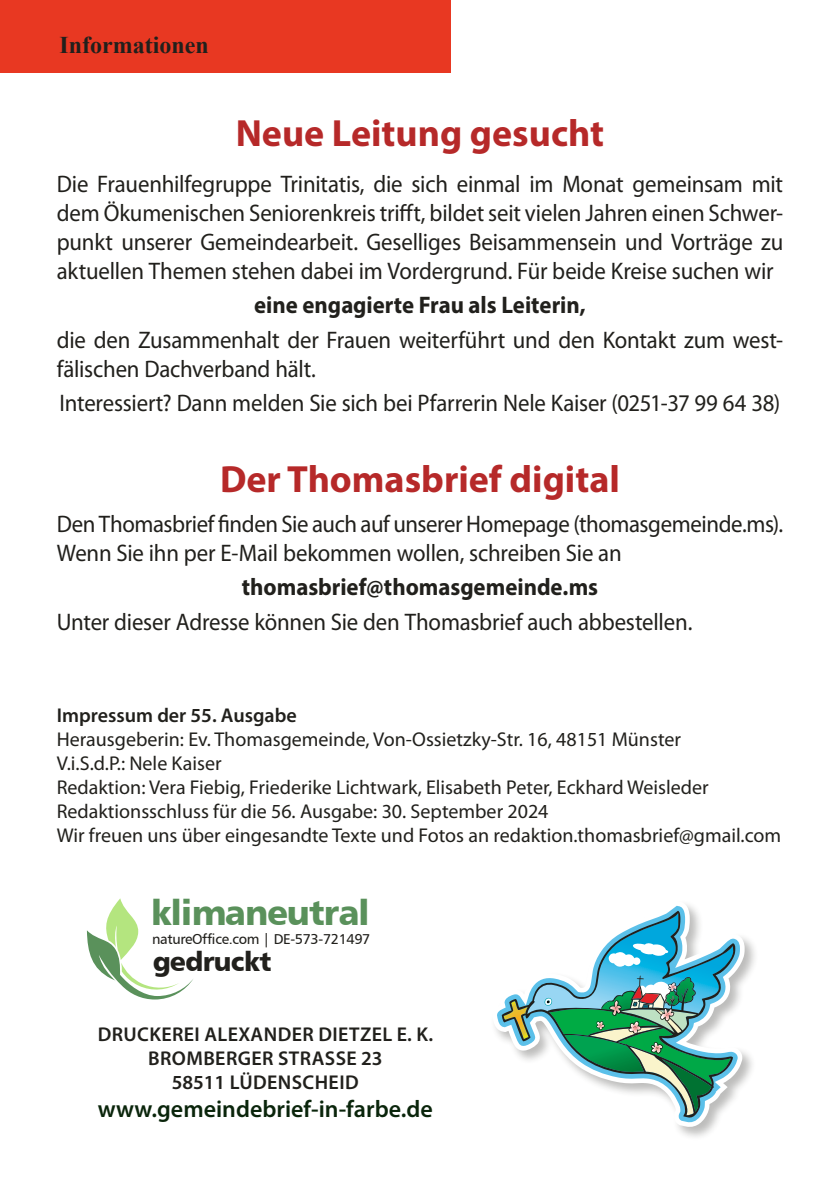
<style>
.page{position:relative;width:840px;height:1191px;background:#fff}
.page>*{position:absolute;margin:0;border:0;box-sizing:border-box;transform-origin:0 0}
.Überschrift_Titel_TB{font:700 38px "Myriad Pro";color:#b62929}
.t1{font:35px "Humanist 777 BT Black B";letter-spacing:-.03em;color:#5a915b}
.t2{font:27px "Humanist 777 BT Black B";letter-spacing:-.03em;color:#21201c}
.Fliesstext_TB{font:24px/28.8px "Myriad Pro";letter-spacing:-.01em;color:#21201c;scale:.95 1}
.Fliesstext_TB-2{font:700 24px "Myriad Pro";color:#21201c;scale:.95 1}
.GottesdienstDatum{font:600 24px "Myriad Pro";color:#0a250b}
.t3{font:700 24px "Times New Roman";color:#21201c}
.Überschrift_Titel_TB-2{font:20px "Myriad Pro";color:#21201c}
.Gottesdienst{font:600 20px "Myriad Pro";letter-spacing:.02em;color:#21201c}
.Überschrift_Titel_TB-3{font:600 20px "Myriad Pro";color:#21201c}
.t4{font:14.4px "Humanist 777 BT Roman B";letter-spacing:-.03em;color:#21201c}
</style>
<div class="page">
<div style="left:0;top:0;width:450px;height:73px;background:#e83822"></div>
<svg style="left:87px;top:898px;width:106px;height:101px"></svg>
<div style="left:490px;top:899px;width:268px;height:242px;background:#21201c;opacity:.3"></div>
<svg style="left:492px;top:900px;width:252px;height:227px"></svg>
<svg style="left:496px;top:905px;width:243px;height:217px"></svg>
<svg style="left:501px;top:910px;width:233px;height:208px"></svg>
<svg style="left:503px;top:920px;width:227px;height:195px"></svg>
<p class="t3" style="left:59px;top:28px;width:151px">Informationen</p>
<p class="Überschrift_Titel_TB" style="left:236px;top:109px;width:369px">Neue Leitung gesucht</p>
<p class="Fliesstext_TB" style="left:57px;top:169px;width:765px;text-align:justify">Die Frauenhilfegruppe Trinitatis, die sich einmal im Monat gemeinsam mit dem Ökumenischen Seniorenkreis trifft, bildet seit vielen Jahren einen Schwer&shy;punkt unserer Gemeindearbeit. Geselliges Beisammensein und Vorträge zu aktuellen Themen stehen dabei im Vordergrund. Für beide Kreise suchen wir</p>
<p class="Fliesstext_TB-2" style="left:254px;top:289px;width:350px">eine engagierte Frau als Leiterin,</p>
<p class="Fliesstext_TB" style="left:57px;top:325px;width:764px">die den Zusammenhalt der Frauen weiterführt und den Kontakt zum west&shy;fälischen Dachverband hält.</p>
<p class="Fliesstext_TB" style="left:60px;top:388px;width:759px">Interessiert? Dann melden Sie sich bei Pfarrerin Nele Kaiser (0251-37 99 64 38)</p>
<p class="Überschrift_Titel_TB" style="left:220px;top:454px;width:401px">Der Thomasbrief digital</p>
<p class="Fliesstext_TB" style="left:57px;top:509px;width:765px">Den Thomasbrief finden Sie auch auf unserer Homepage (thomasgemeinde.ms).<br>Wenn Sie ihn per E-Mail bekommen wollen, schreiben Sie an</p>
<p class="Fliesstext_TB-2" style="left:242px;top:571px;width:376px">thomasbrief@thomasgemeinde.ms</p>
<p class="Fliesstext_TB" style="left:57px;top:607px;width:670px">Unter dieser Adresse können Sie den Thomasbrief auch abbestellen.</p>
<p class="Überschrift_Titel_TB-3" style="left:57px;top:702px;width:241px">Impressum der 55. Ausgabe</p>
<p class="Überschrift_Titel_TB-2" style="left:57px;top:727px;width:625px">Herausgeberin: Ev. Thomasgemeinde, Von-Ossietzky-Str. 16, 48151 Münster</p>
<p class="Überschrift_Titel_TB-2" style="left:57px;top:751px;width:166px">V.i.S.d.P.: Nele Kaiser</p>
<p class="Überschrift_Titel_TB-2" style="left:57px;top:775px;width:653px">Redaktion: Vera Fiebig, Friederike Lichtwark, Elisabeth Peter, Eckhard Weisleder</p>
<p class="Überschrift_Titel_TB-2" style="left:57px;top:799px;width:493px">Redaktionsschluss für die 56. Ausgabe: 30. September 2024</p>
<p class="Überschrift_Titel_TB-2" style="left:57px;top:823px;width:725px">Wir freuen uns über eingesandte Texte und Fotos an redaktion.thomasbrief@gmail.com</p>
<p class="t1" style="left:151px;top:890px;width:220px">klimaneutral</p>
<p class="t4" style="left:152px;top:929px;width:219px">natureOffice.com | DE-573-721497</p>
<p class="t2" style="left:153px;top:944px;width:120px">gedruckt</p>
<p class="Gottesdienst" style="left:98px;top:1021px;width:337px">DRUCKEREI ALEXANDER DIETZEL E. K.</p>
<p class="Gottesdienst" style="left:148px;top:1045px;width:236px">BROMBERGER STRASSE 23</p>
<p class="Gottesdienst" style="left:172px;top:1069px;width:188px">58511 LÜDENSCHEID</p>
<p class="GottesdienstDatum" style="left:98px;top:1094px;width:336px">www.gemeindebrief-in-farbe.de</p>
</div>
